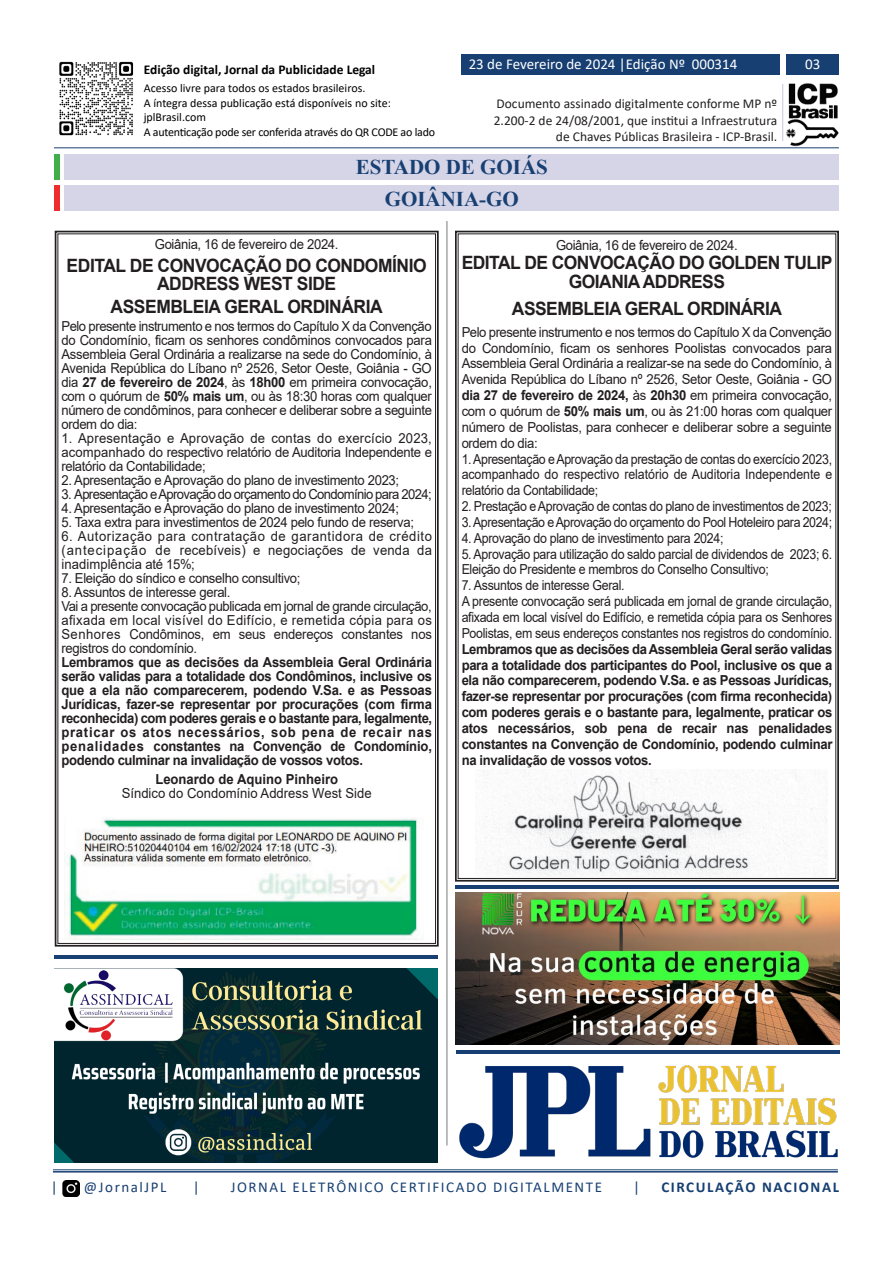
<style>
.page{position:relative;width:893px;height:1263px;background:#fff}
.page>*{position:absolute;margin:0;border:0;box-sizing:border-box;transform-origin:0 0}
.t1{font:700 21px/31.5px "Times New Roman";color:#173f72;text-align:center}
.t2{font:700 18.3px/18.3px "Arial";letter-spacing:-.03em;color:#231f20;text-align:center;scale:.95 1}
.t3{font:15px "Calibri";letter-spacing:.105em;color:#173f72}
.t4{font:15px "Calibri";color:#fff}
.t5{font:700 15px "Calibri";letter-spacing:.105em;color:#173f72}
.t6{font:13.8px/14px "Arial";letter-spacing:-.025em;color:#231f20;text-align:justify;scale:.95 1}
.t7{font:700 13.8px/15.9px "Arial";letter-spacing:-.025em;color:#231f20;text-align:justify;scale:.95 1}
.t8{font:13.8px/15.9px "Arial";letter-spacing:-.025em;color:#231f20;scale:.9 1}
.t9{font:13.8px "Arial";letter-spacing:-.05em;color:#231f20;scale:.95 1}
.t10{font:13.8px "Arial";color:#231f20;scale:.95 1}
.t11{font:700 13.8px "Arial";color:#231f20;scale:.95 1}
.t12{font:13.5px/16.2px "Calibri";color:#231f20;text-align:right}
.t13{font:700 13.5px "Calibri";color:#000}
.t14{font:12px/14.4px "Calibri";color:#000}
.s1{font-weight:700}
</style>
<div class="page">
<img style="left:453px;top:1043px;width:387px;height:130px">
<img style="left:59px;top:61px;width:75px;height:75px">
<img style="left:783px;top:83px;width:56px;height:64px">
<hr style="left:782px;top:84px;width:1px;height:57px;background:#c7c7d9">
<div style="left:786px;top:54px;width:53px;height:21px;background:#173f72"></div>
<div style="left:461px;top:54px;width:319px;height:21px;background:#173f72"></div>
<hr style="left:54px;top:147px;width:785px;height:1px;background:#173f72">
<hr style="left:53px;top:1169px;width:785px;height:1px;background:#173f72">
<hr style="left:53px;top:1171px;width:785px;height:1px;background:#173f72">
<img style="left:62px;top:1180px;width:18px;height:16px">
<div style="left:54px;top:154px;width:6px;height:26px;background:#40ae49"></div>
<div style="left:65px;top:154px;width:774px;height:26px;background:#d5d5e7"></div>
<hr style="left:446px;top:221px;width:1px;height:924px;background:#787a7d">
<div style="left:65px;top:186px;width:774px;height:25px;background:#d5d5e7"></div>
<div style="left:54px;top:185px;width:6px;height:26px;background:#ee2d2d"></div>
<img style="left:455px;top:892px;width:384px;height:153px">
<hr style="left:456px;top:1050px;width:384px;height:3px;background:#173f72">
<hr style="left:455px;top:885px;width:384px;height:3px;background:#173f72">
<hr style="left:54px;top:956px;width:384px;height:3px;background:#173f72">
<div style="left:455px;top:231px;width:384px;height:650px;border:2px solid #231f20"></div>
<img style="left:476px;top:769px;width:352px;height:108px">
<div style="left:55px;top:231px;width:384px;height:715px;border:2px solid #231f20"></div>
<img style="left:66px;top:818px;width:352px;height:121px">
<img style="left:54px;top:969px;width:384px;height:193px">
<p class="t13" style="left:144px;top:60px;width:233px">Edição digital, Jornal da Publicidade Legal</p>
<p class="t14" style="left:144px;top:81px;width:293px">Acesso livre para todos os estados brasileiros.<br>A íntegra dessa publicação está disponíveis no site: jplBrasil.com<br>A autenticação pode ser conferida através do QR CODE ao lado</p>
<p class="t4" style="left:469px;top:54px;width:270px">23 de Fevereiro de 2024 |Edição Nº 000314</p>
<p class="t4" style="left:805px;top:54px;width:17px">03</p>
<p class="t12" style="left:494px;top:95px;width:285px">Documento assinado digitalmente conforme MP nº<br>2.200-2 de 24/08/2001, que institui a Infraestrutura de Chaves Públicas Brasileira - ICP-Brasil.</p>
<h1 class="t1" style="left:356px;top:151px;width:194px">ESTADO DE GOIÁS<br>GOIÂNIA-GO</h1>
<p class="t6" style="left:155px;top:237px;width:195px">Goiânia, 16 de fevereiro de 2024.</p>
<h2 class="t2" style="left:67px;top:256px;width:381px">EDITAL DE CONVOCAÇÃO DO CONDOMÍNIO<br>ADDRESS WEST SIDE</h2>
<h2 class="t2" style="left:111px;top:298px;width:288px">ASSEMBLEIA GERAL ORDINÁRIA</h2>
<p class="t6" style="left:61px;top:319px;width:392px">Pelo presente instrumento e nos termos do Capítulo X da Convenção do Condomínio, ficam os senhores condôminos convocados para Assembleia Geral Ordinária a realizarse na sede do Condomínio, à Avenida República do Líbano nº 2526, Setor Oeste, Goiânia - GO dia <span class="s1">27 de fevereiro de 2024</span>, às <span class="s1">18h00</span> em primeira convocação, com o quórum de <span class="s1">50% mais um</span>, ou às 18:30 horas com qualquer número de condôminos, para conhecer e deliberar sobre a seguinte ordem do dia:</p>
<p class="t6" style="left:61px;top:431px;width:392px">1. Apresentação e Aprovação de contas do exercício 2023, acompanhado do respectivo relatório de Auditoria Independente e relatório da Contabilidade;</p>
<p class="t6" style="left:61px;top:473px;width:357px">2. Apresentação e Aprovação do plano de investimento 2023;</p>
<p class="t9" style="left:61px;top:485px;width:391px">3. Apresentação e Aprovação do orçamento do Condomínio para 2024;</p>
<p class="t6" style="left:61px;top:501px;width:357px">4. Apresentação e Aprovação do plano de investimento 2024;</p>
<p class="t6" style="left:61px;top:515px;width:373px">5. Taxa extra para investimentos de 2024 pelo fundo de reserva;</p>
<p class="t6" style="left:61px;top:529px;width:392px">6. Autorização para contratação de garantidora de crédito (antecipação de recebíveis) e negociações de venda da inadimplência até 15%;</p>
<p class="t6" style="left:61px;top:571px;width:253px">7. Eleição do síndico e conselho consultivo;</p>
<p class="t6" style="left:61px;top:585px;width:392px;text-align:left">8. Assuntos de interesse geral.<br>Vai a presente convocação publicada em jornal de grande circulação, afixada em local visível do Edifício, e remetida cópia para os Senhores Condôminos, em seus endereços constantes nos registros do condomínio.</p>
<p class="t7" style="left:61px;top:655px;width:392px;line-height:14px">Lembramos que as decisões da Assembleia Geral Ordinária serão validas para a totalidade dos Condôminos, inclusive os que a ela não comparecerem, podendo V.Sa. e as Pessoas Jurídicas, fazer-se representar por procurações (com firma reconhecida) com poderes gerais e o bastante para, legalmente, praticar os atos necessários, sob pena de recair nas penalidades constantes na Convenção de Condomínio, podendo culminar na invalidação de vossos votos.</p>
<p class="t11" style="left:155px;top:769px;width:194px">Leonardo de Aquino Pinheiro</p>
<p class="t10" style="left:122px;top:784px;width:265px">Síndico do Condomínio Address West Side</p>
<p class="t6" style="left:556px;top:238px;width:193px">Goiânia, 16 de fevereiro de 2024.</p>
<h2 class="t2" style="left:462px;top:254px;width:392px">EDITAL DE CONVOCAÇÃO DO GOLDEN TULIP<br>GOIANIA ADDRESS</h2>
<h2 class="t2" style="left:512px;top:300px;width:286px">ASSEMBLEIA GERAL ORDINÁRIA</h2>
<p class="t6" style="left:462px;top:324px;width:392px;line-height:15.9px">Pelo presente instrumento e nos termos do Capítulo X da Convenção do Condomínio, ficam os senhores Poolistas convocados para Assembleia Geral Ordinária a realizar-se na sede do Condomínio, à Avenida República do Líbano nº 2526, Setor Oeste, Goiânia - GO <span class="s1">dia 27 de fevereiro de 2024,</span> às <span class="s1">20h30</span> em primeira convocação, com o quórum de <span class="s1">50% mais um</span>, ou às 21:00 horas com qualquer número de Poolistas, para conhecer e deliberar sobre a seguinte ordem do dia:</p>
<p class="t8" style="left:462px;top:451px;width:413px;text-align:justify">1. Apresentação e Aprovação da prestação de contas do exercício 2023, acompanhado do respectivo relatório de Auditoria Independente e relatório da Contabilidade;</p>
<p class="t8" style="left:462px;top:498px;width:413px">2. Prestação e Aprovação de contas do plano de investimentos de 2023;</p>
<p class="t8" style="left:462px;top:514px;width:413px">3. Apresentação e Aprovação do orçamento do Pool Hoteleiro para 2024;</p>
<p class="t8" style="left:462px;top:530px;width:292px">4. Aprovação do plano de investimento para 2024;</p>
<p class="t8" style="left:462px;top:546px;width:413px">5. Aprovação para utilização do saldo parcial de dividendos de 2023; 6.<br>Eleição do Presidente e membros do Conselho Consultivo;</p>
<p class="t8" style="left:462px;top:577px;width:413px">7. Assuntos de interesse Geral.<br>A presente convocação será publicada em jornal de grande circulação, afixada em local visível do Edifício, e remetida cópia para os Senhores Poolistas, em seus endereços constantes nos registros do condomínio.</p>
<p class="t7" style="left:462px;top:641px;width:392px">Lembramos que as decisões da Assembleia Geral serão validas para a totalidade dos participantes do Pool, inclusive os que a ela não comparecerem, podendo V.Sa. e as Pessoas Jurídicas, fazer-se representar por procurações (com firma reconhecida) com poderes gerais e o bastante para, legalmente, praticar os atos necessários, sob pena de recair nas penalidades constantes na Convenção de Condomínio, podendo culminar na invalidação de vossos votos.</p>
<p class="t3" style="left:51px;top:1177px;width:8px">|</p>
<p class="t3" style="left:84px;top:1177px;width:84px">@JornalJPL</p>
<p class="t3" style="left:193px;top:1177px;width:8px">|</p>
<p class="t3" style="left:231px;top:1177px;width:373px">JORNAL ELETRÔNICO CERTIFICADO DIGITALMENTE</p>
<p class="t3" style="left:633px;top:1177px;width:8px">|</p>
<p class="t5" style="left:661px;top:1177px;width:179px">CIRCULAÇÃO NACIONAL</p>
</div>
